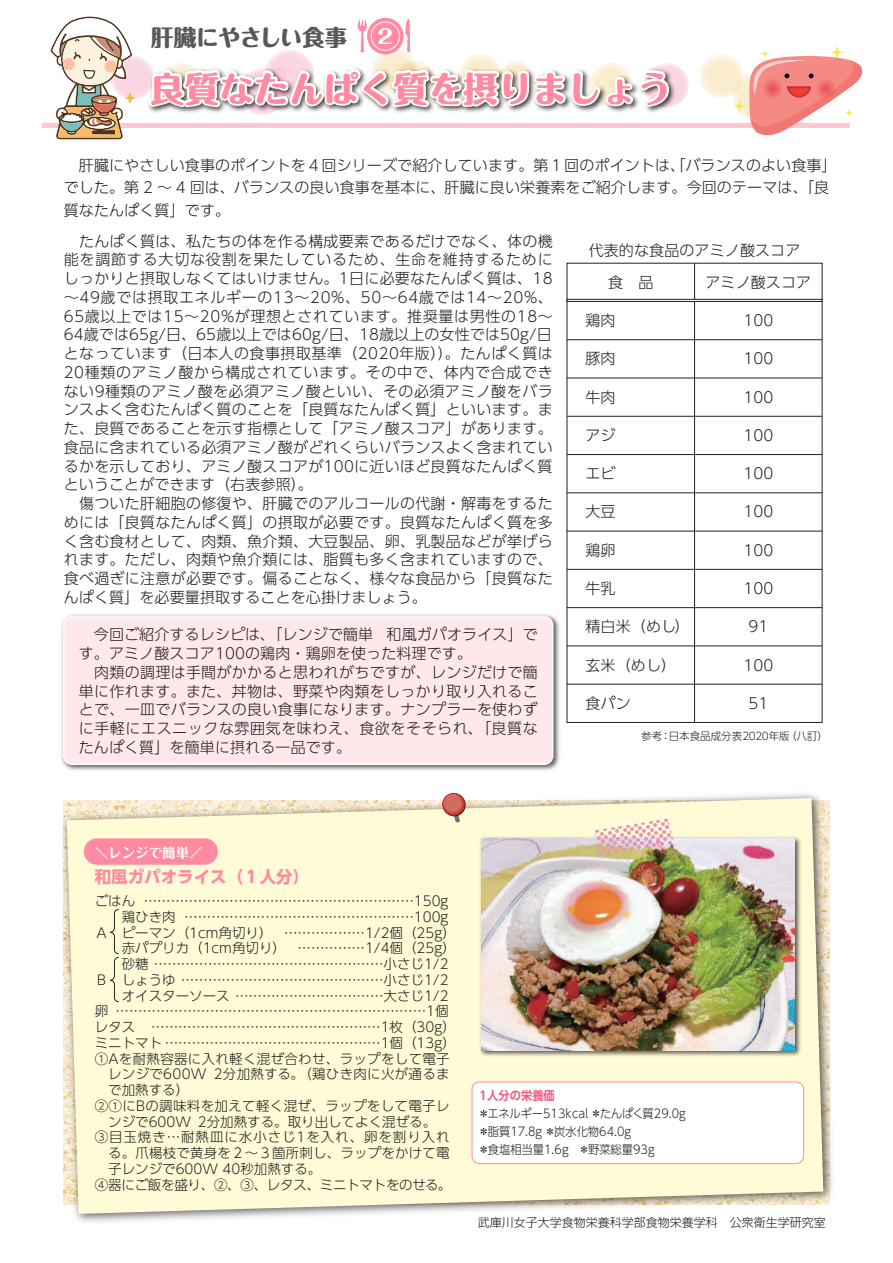
<style>
.page{position:relative;width:893px;height:1263px;background:#fff}
.page>*{position:absolute;margin:0;border:0;box-sizing:border-box;transform-origin:0 0}
.t1{font:800 34.5px "Maru Fo Pro";letter-spacing:.01em;color:#ff8aa1}
.t2{font:800 22.5px "Maru Fo Pro";letter-spacing:-.015em;color:#57585a}
.t3{font:800 19.5px "Maru Fo Pro";color:#fff}
.t4{font:700 16.5px "UD Shin Go Pro";color:#ff8aa1}
.t5{font:300 15px/18.8px "UD Shin Go Pro";letter-spacing:.02em;color:#231f20}
.t6{font:300 13.5px "UD Shin Go Pro";color:#231f20}
.t7{font:300 13.5px "UD Shin Go Pro";letter-spacing:.02em;color:#231f20}
.t8{font:300 13.5px "UD Shin Go Pro";letter-spacing:-.02em;color:#231f20}
.t9{font:300 13.5px "UD Shin Go Pro";letter-spacing:.025em;color:#231f20}
.t10{font:300 13.5px "UD Shin Go Pro";letter-spacing:.07em;color:#231f20}
.t11{font:700 13.5px "Maru Fo Pro";color:#fff}
.t12{font:300 12px/18px "UD Shin Go Pro";color:#231f20;scale:.94 1}
.t13{font:300 12px "Shin Go Pro";color:#231f20}
.t14{font:700 12px "UD Shin Go Pro De";color:#f0597c;scale:.94 1}
.t15{font:300 10.5px "UD Shin Go Pro";color:#231f20}
</style>
<div class="page">
<img style="left:63px;top:792px;width:770px;height:430px">
<svg style="left:67px;top:798px;width:756px;height:416px;background:#fbf6d4"></svg>
<div style="left:84px;top:838px;width:134px;height:27px;background:#ff8aa1;border-radius:13px"></div>
<svg style="left:451px;top:815px;width:9px;height:7px"></svg>
<svg style="left:443px;top:793px;width:23px;height:23px"></svg>
<svg style="left:442px;top:793px;width:23px;height:23px"></svg>
<div style="left:443px;top:793px;width:21px;height:21px;background:#be3e3c;border-radius:50%"></div>
<svg style="left:443px;top:794px;width:20px;height:19px"></svg>
<div style="left:444px;top:794px;width:17px;height:18px;background:#cf6c5d;border-radius:50%"></div>
<div style="left:472px;top:1082px;width:332px;height:81px;background:#fff;border-radius:8px"></div>
<div style="left:472px;top:1082px;width:332px;height:82px;border:1px solid #ff8aa1;border-radius:8px"></div>
<img style="left:477px;top:834px;width:326px;height:224px">
<img style="left:481px;top:838px;width:314px;height:212px">
<svg style="left:594px;top:818px;width:80px;height:38px;background:#e3c8b7"></svg>
<img style="left:61px;top:614px;width:499px;height:157px">
<div style="left:64px;top:617px;width:489px;height:147px;background:#ffe8ec;border-radius:9px"></div>
<div style="left:63px;top:616px;width:490px;height:149px;border:1px solid #fff;border-radius:9px"></div>
<svg style="left:110px;top:909px;width:9px;height:93px"></svg>
<hr style="left:43px;top:124px;width:807px;height:4px;background:#ffc6cf">
<div style="left:111px;top:56px;width:43px;height:43px;background:linear-gradient(to bottom,#fbdae5,#fad4e1);border-radius:50%"></div>
<svg style="left:732px;top:73px;width:47px;height:47px"></svg>
<div style="left:644px;top:63px;width:44px;height:44px;background:#fbdce6;border-radius:50%"></div>
<svg style="left:700px;top:55px;width:43px;height:43px"></svg>
<img style="left:143px;top:65px;width:540px;height:50px">
<svg style="left:51px;top:17px;width:83px;height:122px"></svg>
<svg style="left:829px;top:44px;width:16px;height:16px"></svg>
<svg style="left:731px;top:98px;width:16px;height:16px"></svg>
<svg style="left:760px;top:49px;width:10px;height:10px"></svg>
<svg style="left:748px;top:56px;width:114px;height:79px"></svg>
<svg style="left:147px;top:17px;width:524px;height:93px"></svg>
<svg style="left:367px;top:18px;width:37px;height:36px"></svg>
<div style="left:371px;top:22px;width:28px;height:28px;background:#ff8aa1;border-radius:50%"></div>
<div style="left:371px;top:22px;width:29px;height:29px;border:1px solid #fff;border-radius:50%"></div>
<hr style="left:567px;top:339px;width:255px;height:1px;background:#231f20">
<hr style="left:567px;top:378px;width:255px;height:1px;background:#231f20">
<hr style="left:567px;top:416px;width:255px;height:1px;background:#231f20">
<hr style="left:567px;top:454px;width:255px;height:1px;background:#231f20">
<hr style="left:567px;top:492px;width:255px;height:1px;background:#231f20">
<hr style="left:567px;top:531px;width:255px;height:1px;background:#231f20">
<hr style="left:567px;top:569px;width:255px;height:1px;background:#231f20">
<hr style="left:567px;top:607px;width:255px;height:1px;background:#231f20">
<hr style="left:567px;top:645px;width:255px;height:1px;background:#231f20">
<hr style="left:567px;top:684px;width:255px;height:1px;background:#231f20">
<hr style="left:694px;top:263px;width:1px;height:459px;background:#231f20">
<div style="left:567px;top:299px;width:255px;height:3px;background:#fff;border:1px solid #231f20"></div>
<h2 class="t2" style="left:151px;top:20px;width:197px">肝臓にやさしい食事</h2>
<h1 class="t1" style="left:150px;top:61px;width:523px">良質なたんぱく質を摂りましょう</h1>
<h3 class="t3" style="left:377px;top:21px;width:17px">2</h3>
<p class="t5" style="left:64px;top:153px;width:774px;line-height:22.5px">　肝臓にやさしい食事のポイントを 4 回シリーズで紹介しています。第 1 回のポイントは、「バランスのよい食事」でした。第 2 ～ 4 回は、バランスの良い食事を基本に、肝臓に良い栄養素をご紹介します。今回のテーマは、「良質なたんぱく質」です。</p>
<p class="t5" style="left:64px;top:231px;width:491px">　たんぱく質は、私たちの体を作る構成要素であるだけでなく、体の機能を調節する大切な役割を果たしているため、生命を維持するためにしっかりと摂取しなくてはいけません。1日に必要なたんぱく質は、18～49歳では摂取エネルギーの13～20%、50～64歳では14～20%、65歳以上では15～20%が理想とされています。推奨量は男性の18～64歳では65g/日、65歳以上では60g/日、18歳以上の女性では50g/日となっています（日本人の食事摂取基準（2020年版））。たんぱく質は20種類のアミノ酸から構成されています。その中で、体内で合成できない9種類のアミノ酸を必須アミノ酸といい、その必須アミノ酸をバランスよく含むたんぱく質のことを「良質なたんぱく質」といいます。また、良質であることを示す指標として「アミノ酸スコア」があります。食品に含まれている必須アミノ酸がどれくらいバランスよく含まれているかを示しており、アミノ酸スコアが100に近いほど良質なたんぱく質ということができます（右表参照）。<br>　傷ついた肝細胞の修復や、肝臓でのアルコールの代謝・解毒をするためには「良質なたんぱく質」の摂取が必要です。良質なたんぱく質を多く含む食材として、肉類、魚介類、大豆製品、卵、乳製品などが挙げられます。ただし、肉類や魚介類には、脂質も多く含まれていますので、食べ過ぎに注意が必要です。偏ることなく、様々な食品から「良質なたんぱく質」を必要量摂取することを心掛けましょう。</p>
<p class="t5" style="left:79px;top:625px;width:461px">　今回ご紹介するレシピは、「レンジで簡単 和風ガパオライス」です。アミノ酸スコア100の鶏肉・鶏卵を使った料理です。<br>　肉類の調理は手間がかかると思われがちですが、レンジだけで簡単に作れます。また、丼物は、野菜や肉類をしっかり取り入れることで、一皿でバランスの良い食事になります。ナンプラーを使わずに手軽にエスニックな雰囲気を味わえ、食欲をそそられ、「良質なたんぱく質」を簡単に摂れる一品です。</p>
<p class="t5" style="left:608px;top:233px;width:194px;line-height:32.5px;text-indent:-19px">代表的な食品のアミノ酸スコア食　品</p>
<p class="t5" style="left:705px;top:272px;width:107px">アミノ酸スコア</p>
<p class="t5" style="left:743px;top:310px;width:31px">100</p>
<p class="t5" style="left:743px;top:349px;width:31px">100</p>
<p class="t5" style="left:743px;top:387px;width:31px">100</p>
<p class="t5" style="left:743px;top:425px;width:31px">100</p>
<p class="t5" style="left:743px;top:464px;width:31px">100</p>
<p class="t5" style="left:743px;top:502px;width:31px">100</p>
<p class="t5" style="left:743px;top:540px;width:31px">100</p>
<p class="t5" style="left:743px;top:578px;width:31px">100</p>
<p class="t5" style="left:748px;top:617px;width:21px">91</p>
<p class="t5" style="left:743px;top:655px;width:31px">100</p>
<p class="t5" style="left:748px;top:693px;width:21px">51</p>
<p class="t5" style="left:585px;top:310px;width:32px">鶏肉</p>
<p class="t5" style="left:585px;top:349px;width:32px">豚肉</p>
<p class="t5" style="left:585px;top:387px;width:32px">牛肉</p>
<p class="t5" style="left:585px;top:425px;width:32px">アジ</p>
<p class="t5" style="left:585px;top:463px;width:32px">エビ</p>
<p class="t5" style="left:585px;top:502px;width:32px">大豆</p>
<p class="t5" style="left:585px;top:540px;width:32px">鶏卵</p>
<p class="t5" style="left:585px;top:578px;width:32px">牛乳</p>
<p class="t5" style="left:585px;top:617px;width:106px">精白米（めし）</p>
<p class="t5" style="left:585px;top:655px;width:92px">玄米（めし）</p>
<p class="t5" style="left:585px;top:693px;width:47px">食パン</p>
<p class="t15" style="left:641px;top:728px;width:188px">参考：日本食品成分表2020年版（八訂）</p>
<p class="t11" style="left:95px;top:842px;width:109px">＼レンジで簡単／</p>
<p class="t4" style="left:95px;top:863px;width:216px">和風ガパオライス（１人分）</p>
<p class="t6" style="left:95px;top:890px;width:355px">ごはん ……………………………………………………150g</p>
<p class="t6" style="left:95px;top:906px;width:355px">　　鶏ひき肉 ……………………………………………100g</p>
<p class="t6" style="left:95px;top:921px;width:363px">Ａ　ピーマン（1cm角切り） ………………1/2個（25g）</p>
<p class="t6" style="left:95px;top:937px;width:363px">　　赤パプリカ（1cm角切り） ……………1/4個（25g）</p>
<p class="t6" style="left:95px;top:953px;width:355px">　　砂糖 ……………………………………………小さじ1/2</p>
<p class="t6" style="left:95px;top:969px;width:355px">Ｂ　しょうゆ ………………………………………小さじ1/2</p>
<p class="t6" style="left:95px;top:984px;width:355px">　　オイスターソース ……………………………大さじ1/2</p>
<p class="t6" style="left:95px;top:1000px;width:355px">卵 ……………………………………………………………1個</p>
<p class="t6" style="left:95px;top:1016px;width:363px">レタス ……………………………………………1枚（30g）</p>
<p class="t6" style="left:95px;top:1032px;width:363px">ミニトマト …………………………………………1個（13g）</p>
<p class="t7" style="left:95px;top:1047px;width:357px">①Aを耐熱容器に入れ軽く混ぜ合わせ、ラップをして電子</p>
<p class="t7" style="left:108px;top:1063px;width:343px">レンジで600W 2分加熱する。（鶏ひき肉に火が通るま</p>
<p class="t6" style="left:108px;top:1079px;width:82px">で加熱する）</p>
<p class="t9" style="left:95px;top:1095px;width:356px">②①にBの調味料を加えて軽く混ぜ、ラップをして電子レ</p>
<p class="t6" style="left:108px;top:1110px;width:330px">ンジで600W 2分加熱する。取り出してよく混ぜる。</p>
<p class="t10" style="left:95px;top:1126px;width:356px">③目玉焼き…耐熱皿に水小さじ1を入れ、卵を割り入れ</p>
<p class="t6" style="left:108px;top:1142px;width:343px">る。爪楊枝で黄身を２～３箇所刺し、ラップをかけて電</p>
<p class="t6" style="left:108px;top:1158px;width:215px">子レンジで600W 40秒加熱する。</p>
<p class="t8" style="left:95px;top:1173px;width:358px">④器にご飯を盛り、②、③、レタス、ミニトマトをのせる。</p>
<p class="t14" style="left:480px;top:1086px;width:82px">1人分の栄養価</p>
<p class="t12" style="left:478px;top:1104px;width:222px">＊エネルギー513kcal ＊たんぱく質29.0g＊脂質17.8ｇ ＊炭水化物64.0ｇ<br>＊食塩相当量1.6ｇ　＊野菜総量93g</p>
<p class="t13" style="left:478px;top:1213px;width:350px">武庫川女子大学食物栄養科学部食物栄養学科　公衆衛生学研究室</p>
</div>
